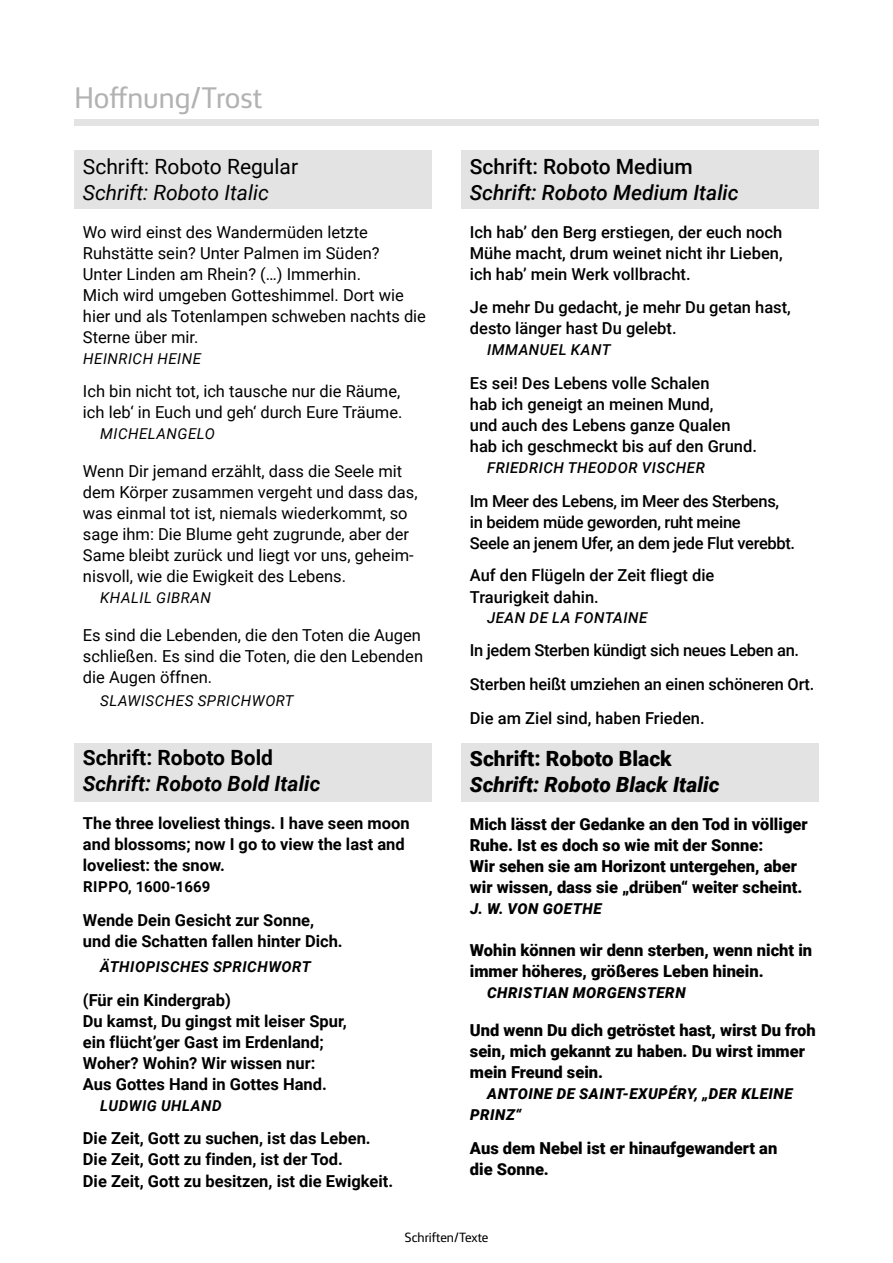
<style>
.page{position:relative;width:893px;height:1263px;background:#fff}
.page>*{position:absolute;margin:0;border:0;box-sizing:border-box;transform-origin:0 0}
.t1{font:30px "FS Silas Sans";color:#b3b2b2}
.t2{font:italic 500 21px "Roboto";color:#000}
.t3{font:italic 900 21px "Roboto";color:#000}
.t4{font:italic 700 21px "Roboto";color:#000}
.t5{font:21px "Roboto";color:#000}
.t6{font:italic 21px "Roboto";color:#000}
.t7{font:500 21px "Roboto";color:#000}
.t8{font:900 21px "Roboto";color:#000}
.t9{font:700 21px "Roboto";color:#000}
.t10{font:16.5px/21px "Roboto";color:#000}
.t11{font:500 16.5px/21px "Roboto";color:#000}
.t12{font:700 16.5px/21px "Roboto";color:#000}
.t13{font:900 16.5px/21px "Roboto";color:#000}
.t14{font:500 16.5px/21px "Roboto";letter-spacing:-.02em;color:#000}
.t15{font:italic 900 15px/21px "Roboto";letter-spacing:.035em;color:#000}
.t16{font:italic 15px "Roboto";letter-spacing:.035em;color:#000}
.t17{font:italic 500 15px "Roboto";letter-spacing:.035em;color:#000}
.t18{font:italic 700 15px "Roboto";letter-spacing:.035em;color:#000}
.t19{font:700 15px "Roboto";color:#000}
.t20{font:13.5px "FS Silas Sans";color:#000}
</style>
<div class="page">
<div style="left:74px;top:150px;width:358px;height:58px;background:#e3e3e3"></div>
<div style="left:74px;top:743px;width:358px;height:58px;background:#e3e3e3"></div>
<div style="left:461px;top:150px;width:358px;height:58px;background:#e3e3e3"></div>
<div style="left:461px;top:743px;width:358px;height:58px;background:#e3e3e3"></div>
<div style="left:74px;top:119px;width:744px;height:6px;background:#e3e3e3"></div>
<h1 class="t1" style="left:74px;top:73px;width:190px">Hoffnung/Trost</h1>
<p class="t5" style="left:83px;top:152px;width:217px">Schrift: Roboto Regular</p>
<p class="t6" style="left:83px;top:177px;width:187px">Schrift: Roboto Italic</p>
<p class="t10" style="left:83px;top:221px;width:345px">Wo wird einst des Wandermüden letzte Ruhstätte sein? Unter Palmen im Süden?<br>Unter Linden am Rhein? (…) Immerhin.<br>Mich wird umgeben Gotteshimmel. Dort wie hier und als Totenlampen schweben nachts die Sterne über mir.</p>
<p class="t16" style="left:83px;top:348px;width:119px">HEINRICH HEINE</p>
<p class="t10" style="left:83px;top:380px;width:321px">Ich bin nicht tot, ich tausche nur die Räume, ich leb‘ in Euch und geh‘ durch Eure Träume.</p>
<p class="t16" style="left:100px;top:423px;width:116px">MICHELANGELO</p>
<p class="t10" style="left:83px;top:460px;width:336px">Wenn Dir jemand erzählt, dass die Seele mit dem Körper zusammen vergeht und dass das, was einmal tot ist, niemals wiederkommt, so sage ihm: Die Blume geht zugrunde, aber der Same bleibt zurück und liegt vor uns, geheim&shy;nisvoll, wie die Ewigkeit des Lebens.</p>
<p class="t16" style="left:100px;top:587px;width:112px">KHALIL GIBRAN</p>
<p class="t10" style="left:83px;top:624px;width:342px">Es sind die Lebenden, die den Toten die Augen schließen. Es sind die Toten, die den Lebenden die Augen öffnen.</p>
<p class="t16" style="left:100px;top:690px;width:195px">SLAWISCHES SPRICHWORT</p>
<p class="t9" style="left:83px;top:743px;width:192px">Schrift: Roboto Bold</p>
<p class="t4" style="left:83px;top:769px;width:239px">Schrift: Roboto Bold Italic</p>
<p class="t12" style="left:83px;top:812px;width:328px">The three loveliest things. I have seen moon and blossoms; now I go to view the last and loveliest: the snow.</p>
<p class="t19" style="left:83px;top:876px;width:129px">RIPPO, 1600-1669</p>
<p class="t12" style="left:83px;top:909px;width:261px">Wende Dein Gesicht zur Sonne, und die Schatten fallen hinter Dich.</p>
<p class="t18" style="left:100px;top:956px;width:212px">ÄTHIOPISCHES SPRICHWORT</p>
<p class="t12" style="left:83px;top:989px;width:265px">(Für ein Kindergrab)<br>Du kamst, Du gingst mit leiser Spur, ein flücht’ger Gast im Erdenland;<br>Woher? Wohin? Wir wissen nur:<br>Aus Gottes Hand in Gottes Hand.</p>
<p class="t18" style="left:100px;top:1095px;width:123px">LUDWIG UHLAND</p>
<p class="t12" style="left:83px;top:1127px;width:312px">Die Zeit, Gott zu suchen, ist das Leben.<br>Die Zeit, Gott zu finden, ist der Tod.<br>Die Zeit, Gott zu besitzen, ist die Ewigkeit.</p>
<p class="t7" style="left:470px;top:152px;width:224px">Schrift: Roboto Medium</p>
<p class="t2" style="left:470px;top:177px;width:270px">Schrift: Roboto Medium Italic</p>
<p class="t11" style="left:470px;top:221px;width:314px;text-align:justify">Ich hab’ den Berg erstiegen, der euch noch Mühe macht, drum weinet nicht ihr Lieben, ich hab’ mein Werk vollbracht.</p>
<p class="t11" style="left:470px;top:296px;width:323px">Je mehr Du gedacht, je mehr Du getan hast, desto länger hast Du gelebt.</p>
<p class="t17" style="left:487px;top:339px;width:125px">IMMANUEL KANT</p>
<p class="t11" style="left:470px;top:372px;width:289px">Es sei! Des Lebens volle Schalen<br>hab ich geneigt an meinen Mund,<br>und auch des Lebens ganze Qualen hab ich geschmeckt bis auf den Grund.</p>
<p class="t17" style="left:487px;top:457px;width:219px">FRIEDRICH THEODOR VISCHER</p>
<p class="t14" style="left:470px;top:490px;width:327px">Im Meer des Lebens, im Meer des Sterbens, in beidem müde geworden, ruht meine<br>Seele an jenem Ufer, an dem jede Flut verebbt.</p>
<p class="t11" style="left:470px;top:564px;width:246px;line-height:21.6px">Auf den Flügeln der Zeit fliegt die<br>Traurigkeit dahin.</p>
<p class="t17" style="left:487px;top:607px;width:162px">JEAN DE LA FONTAINE</p>
<p class="t11" style="left:470px;top:633px;width:346px;line-height:33.8px">In jedem Sterben kündigt sich neues Leben an.<br>Sterben heißt umziehen an einen schöneren Ort.<br>Die am Ziel sind, haben Frieden.</p>
<p class="t8" style="left:470px;top:744px;width:203px">Schrift: Roboto Black</p>
<p class="t3" style="left:470px;top:770px;width:251px">Schrift: Roboto Black Italic</p>
<p class="t13" style="left:470px;top:813px;width:339px">Mich lässt der Gedanke an den Tod in völliger Ruhe. Ist es doch so wie mit der Sonne:<br>Wir sehen sie am Horizont untergehen, aber wir wissen, dass sie „drüben“ weiter scheint.</p>
<p class="t15" style="left:470px;top:897px;width:133px">J. W. VON GOETHE</p>
<p class="t13" style="left:470px;top:939px;width:344px">Wohin können wir denn sterben, wenn nicht in immer höheres, größeres Leben hinein.</p>
<p class="t15" style="left:487px;top:981px;width:200px">CHRISTIAN MORGENSTERN</p>
<p class="t13" style="left:470px;top:1019px;width:347px">Und wenn Du dich getröstet hast, wirst Du froh sein, mich gekannt zu haben. Du wirst immer mein Freund sein.</p>
<p class="t15" style="left:470px;top:1082px;width:324px;text-indent:17px">ANTOINE DE SAINT-EXUPÉRY, „DER KLEINE<br>PRINZ“</p>
<p class="t13" style="left:470px;top:1137px;width:309px">Aus dem Nebel ist er hinaufgewandert an die Sonne.</p>
<p class="t20" style="left:404px;top:1226px;width:86px">Schriften/Texte</p>
</div>
